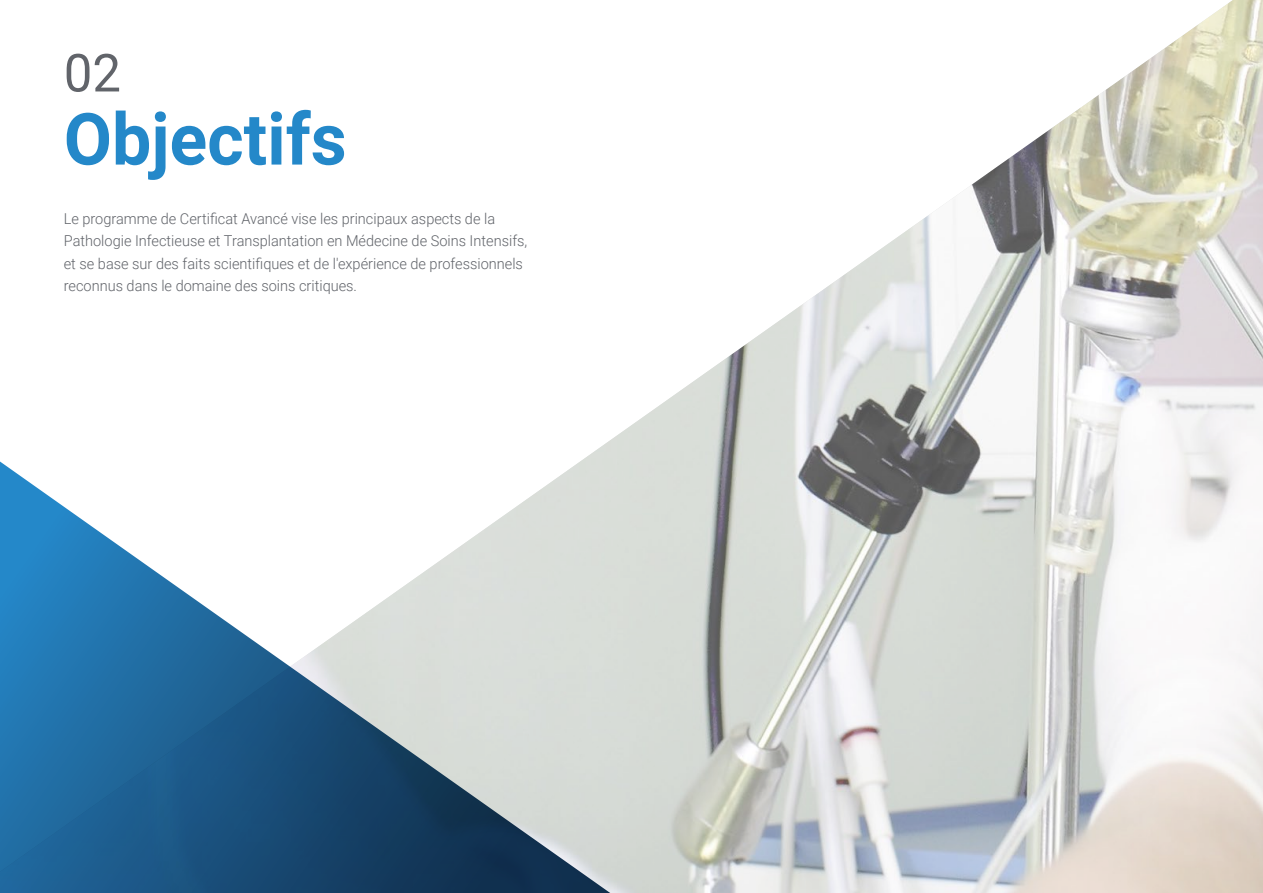
<style>
.page{position:relative;width:1263px;height:893px;background:#fff}
.page>*{position:absolute;margin:0;border:0;box-sizing:border-box;transform-origin:0 0}
.t1{font:700 72px "Roboto";color:#2488c9}
.t2{font:52.5px "Roboto";color:#61646a}
.t3{font:300 15px/22.5px "Roboto";color:#61646a}
</style>
<div class="page">
<img style="left:602px;top:0;width:661px;height:893px">
<svg style="left:0;top:446px;width:640px;height:447px"></svg>
<h2 class="t2" style="left:64px;top:36px;width:59px">02</h2>
<h1 class="t1" style="left:64px;top:89px;width:284px">Objectifs</h1>
<p class="t3" style="left:64px;top:207px;width:465px">Le programme de Certificat Avancé vise les principaux aspects de la Pathologie Infectieuse et Transplantation en Médecine de Soins Intensifs, et se base sur des faits scientifiques et de l'expérience de professionnels reconnus dans le domaine des soins critiques.</p>
</div>
